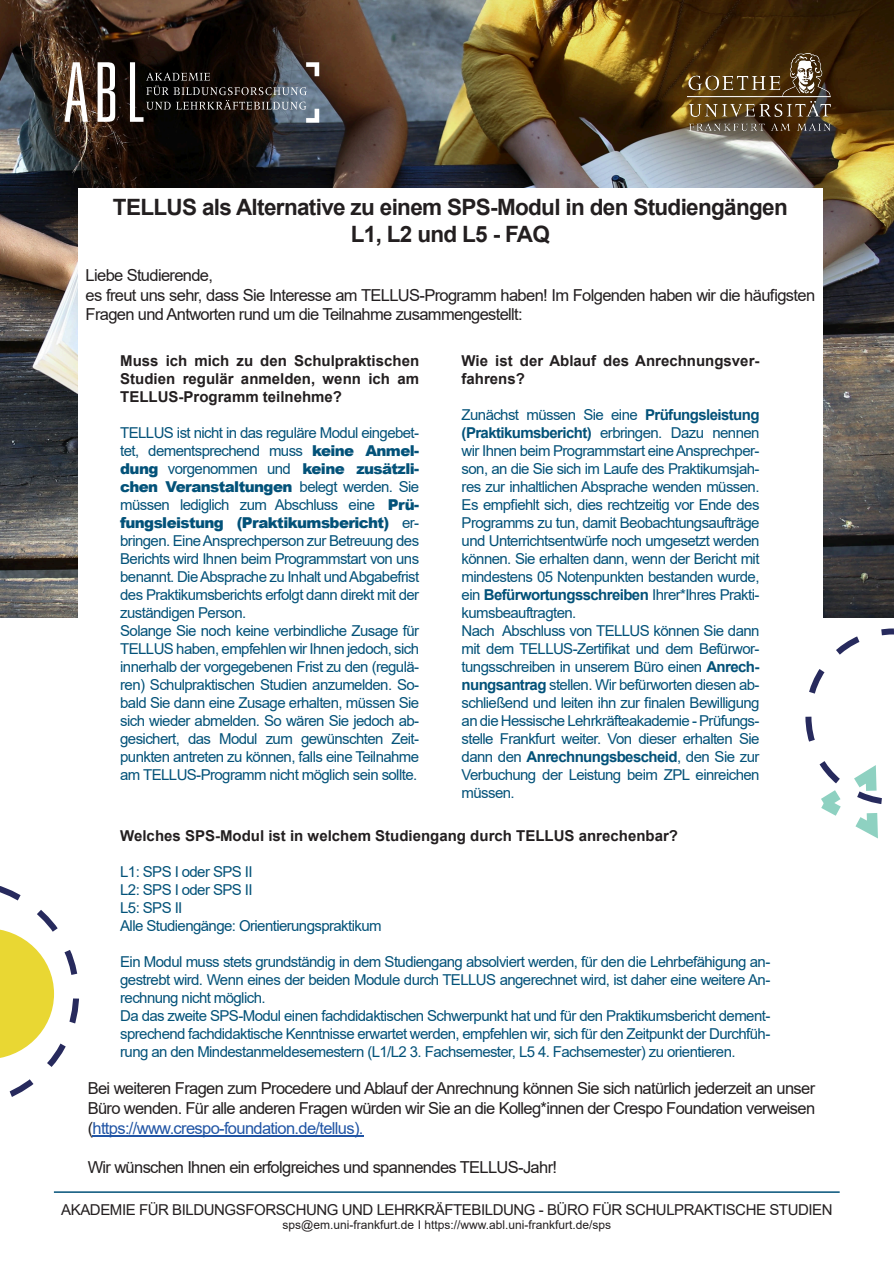
<style>
.page{position:relative;width:894px;height:1263px;background:#fff}
.page>*{position:absolute;margin:0;border:0;box-sizing:border-box;transform-origin:0 0}
.t1{font:700 22.5px/27px "Arial";letter-spacing:-.03em;color:#231f20;text-align:center}
.t2{font:16.5px/19.8px "Arial";letter-spacing:-.04em;color:#231f20}
.t3{font:15px/18px "Arial";letter-spacing:-.04em;color:#035279}
.t4{font:700 15px/18px "Arial";color:#231f20;text-align:justify}
.t5{font:15px "Arial";letter-spacing:-.03em;color:#231f20}
.t6{font:12px "Arial";color:#231f20}
.s1{font-weight:900}
.s2{font-weight:700}
.s3{color:#2155a5}
</style>
<div class="page">
<img style="left:0;top:0;width:893px;height:618px">
<div style="left:78px;top:189px;width:744px;height:487px;background:#fff"></div>
<svg style="left:64px;top:62px;width:255px;height:61px"></svg>
<img style="left:687px;top:54px;width:143px;height:77px">
<hr style="left:54px;top:1191px;width:785px;height:2px;background:#035279">
<svg style="left:805px;top:628px;width:88px;height:211px"></svg>
<svg style="left:0;top:886px;width:79px;height:211px"></svg>
<hr style="left:92px;top:1135px;width:271px;height:1px;background:#2155a5">
<h1 class="t1" style="left:113px;top:196px;width:676px">TELLUS als Alternative zu einem SPS-Modul in den Studiengängen<br>L1, L2 und L5 - FAQ</h1>
<p class="t2" style="left:86px;top:267px;width:730px">Liebe Studierende,<br>es freut uns sehr, dass Sie Interesse am TELLUS-Programm haben! Im Folgenden haben wir die häufigsten<br>Fragen und Antworten rund um die Teilnahme zusammengestellt:</p>
<p class="t4" style="left:120px;top:353px;width:300px">Muss ich mich zu den Schulpraktischen Studien regulär anmelden, wenn ich am TELLUS-Programm teilnehme?</p>
<p class="t3" style="left:120px;top:425px;width:300px">TELLUS ist nicht in das reguläre Modul eingebet&shy;tet, dementsprechend muss <span class="s1">keine Anmel&shy;dung</span> vorgenommen und <span class="s1">keine zusätzli&shy;chen Veranstaltungen</span> belegt werden. Sie müssen lediglich zum Abschluss eine <span class="s1">Prü&shy;fungsleistung (Praktikumsbericht)</span> er&shy;bringen. Eine Ansprechperson zur Betreuung des Berichts wird Ihnen beim Programmstart von uns benannt. DieAbsprache zu Inhalt undAbgabefrist des Praktikumsberichts erfolgt dann direkt mit der zuständigen Person.<br>Solange Sie noch keine verbindliche Zusage für TELLUS haben, empfehlen wir Ihnen jedoch, sich innerhalb der vorgegebenen Frist zu den (regulä&shy;ren) Schulpraktischen Studien anzumelden. So&shy;bald Sie dann eine Zusage erhalten, müssen Sie sich wieder abmelden. So wären Sie jedoch ab&shy;gesichert, das Modul zum gewünschten Zeit&shy;punkten antreten zu können, falls eine Teilnahme am TELLUS-Programm nicht möglich sein sollte.</p>
<p class="t4" style="left:461px;top:353px;width:299px">Wie ist der Ablauf des Anrechnungsver&shy;fahrens?</p>
<p class="t3" style="left:461px;top:407px;width:299px">Zunächst müssen Sie eine <span class="s2">Prüfungsleistung (Praktikumsbericht)</span> erbringen. Dazu nennen wir Ihnen beim Programmstart eineAnsprechper&shy;son, an die Sie sich im Laufe des Praktikumsjah&shy;res zur inhaltlichen Absprache wenden müssen.<br>Es empfiehlt sich, dies rechtzeitig vor Ende des Programms zu tun, damit Beobachtungsaufträge und Unterrichtsentwürfe noch umgesetzt werden können. Sie erhalten dann, wenn der Bericht mit mindestens 05 Notenpunkten bestanden wurde, ein <span class="s2">Befürwortungsschreiben</span> Ihrer*Ihres Prakti&shy;kumsbeauftragten.<br>Nach Abschluss von TELLUS können Sie dann mit dem TELLUS-Zertifikat und dem Befürwor&shy;tungsschreiben in unserem Büro einen <span class="s2">Anrech&shy;nungsantrag</span> stellen. Wir befürworten diesen ab&shy;schließend und leiten ihn zur finalen Bewilligung an die Hessische Lehrkräfteakademie - Prüfungs&shy;stelle Frankfurt weiter. Von dieser erhalten Sie dann den <span class="s2">Anrechnungsbescheid</span>, den Sie zur Verbuchung der Leistung beim ZPL einreichen müssen.</p>
<p class="t4" style="left:120px;top:828px;width:559px">Welches SPS-Modul ist in welchem Studiengang durch TELLUS anrechenbar?</p>
<p class="t3" style="left:120px;top:864px;width:263px">L1: SPS I oder SPS II<br>L2: SPS I oder SPS II<br>L5: SPS II<br>Alle Studiengänge: Orientierungspraktikum</p>
<p class="t3" style="left:120px;top:954px;width:651px">Ein Modul muss stets grundständig in dem Studiengang absolviert werden, für den die Lehrbefähigung an&shy;gestrebt wird. Wenn eines der beiden Module durch TELLUS angerechnet wird, ist daher eine weitere An&shy;rechnung nicht möglich.<br>Da das zweite SPS-Modul einen fachdidaktischen Schwerpunkt hat und für den Praktikumsbericht dement&shy;sprechend fachdidaktische Kenntnisse erwartet werden, empfehlen wir, sich für den Zeitpunkt der Durchfüh&shy;rung an den Mindestanmeldesemestern (L1/L2 3. Fachsemester, L5 4. Fachsemester) zu orientieren.</p>
<p class="t2" style="left:88px;top:1080px;width:728px;text-align:justify">Bei weiteren Fragen zum Procedere und Ablauf der Anrechnung können Sie sich natürlich jederzeit an unser Büro wenden. Für alle anderen Fragen würden wir Sie an die Kolleg*innen der Crespo Foundation verweisen (<span class="s3">https://www.crespo-foundation.de/tellus).</span></p>
<p class="t2" style="left:88px;top:1159px;width:471px">Wir wünschen Ihnen ein erfolgreiches und spannendes TELLUS-Jahr!</p>
<p class="t5" style="left:61px;top:1204px;width:772px">AKADEMIE FÜR BILDUNGSFORSCHUNG UND LEHRKRÄFTEBILDUNG - BÜRO FÜR SCHULPRAKTISCHE STUDIEN</p>
<p class="t6" style="left:282px;top:1220px;width:330px">sps@em.uni-frankfurt.de I https://www.abl.uni-frankfurt.de/sps</p>
</div>
